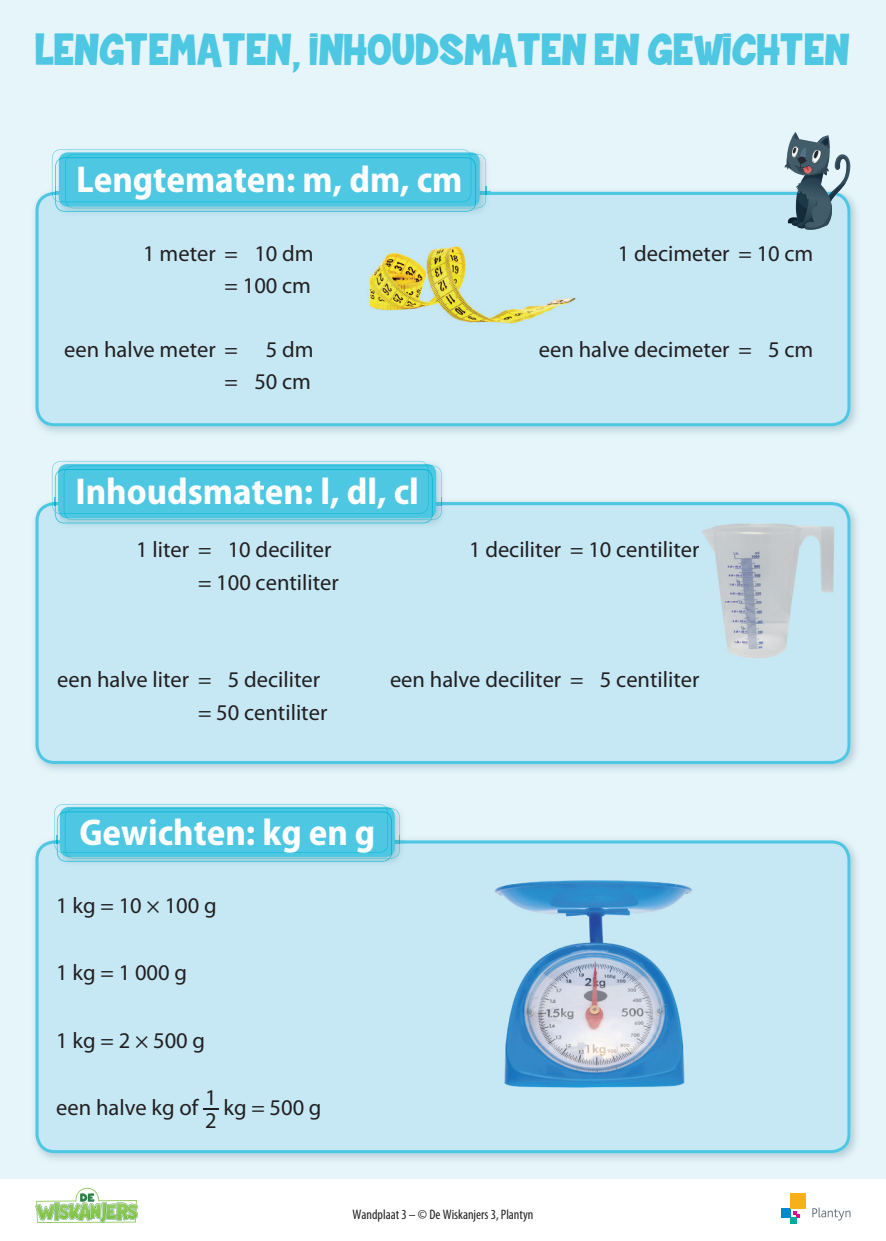
<style>
.page{position:relative;width:886px;height:1241px;background:#fff}
.page>*{position:absolute;margin:0;border:0;box-sizing:border-box;transform-origin:0 0}
.t1{font:45px "Skater Girls Rock";color:#4ec7e3}
.t2{font:700 semi-condensed 37.5px "Myriad Pro";color:#fff}
.t3{font:22.5px "Myriad Pro";color:#231f20}
.t4{font:condensed 13.75px "Myriad Pro";color:#231f20}
</style>
<div class="page">
<svg style="left:791px;top:1211px;width:9px;height:11px"></svg>
<div style="left:782px;top:1207px;width:9px;height:9px;background:#008bcf"></div>
<div style="left:791px;top:1192px;width:15px;height:15px;background:#f7b118"></div>
<svg style="left:812px;top:1207px;width:38px;height:13px"></svg>
<svg style="left:35px;top:1187px;width:103px;height:35px"></svg>
<div style="left:0;top:0;width:886px;height:1178px;background:#e5f5f9"></div>
<img style="left:839px;top:517px;width:19px;height:252px">
<div style="left:35px;top:502px;width:815px;height:262px;background:#c5e8f4"></div>
<img style="left:699px;top:521px;width:139px;height:140px">
<img style="left:53px;top:460px;width:393px;height:68px">
<img style="left:55px;top:520px;width:376px;height:3px">
<img style="left:53px;top:461px;width:373px;height:3px">
<svg style="left:52px;top:464px;width:390px;height:56px;background:#50c7e2"></svg>
<img style="left:34px;top:862px;width:18px;height:297px">
<img style="left:839px;top:856px;width:18px;height:303px">
<img style="left:52px;top:1152px;width:787px;height:8px">
<div style="left:35px;top:840px;width:815px;height:312px;background:#c5e8f4"></div>
<img style="left:495px;top:879px;width:197px;height:208px">
<img style="left:55px;top:815px;width:350px;height:52px">
<img style="left:57px;top:858px;width:333px;height:3px">
<img style="left:58px;top:804px;width:327px;height:2px">
<svg style="left:54px;top:806px;width:346px;height:52px;background:#52c7e2"></svg>
<img style="left:34px;top:187px;width:18px;height:245px">
<img style="left:490px;top:191px;width:365px;height:16px">
<img style="left:839px;top:207px;width:18px;height:225px">
<div style="left:35px;top:192px;width:815px;height:234px;background:#c5e8f4"></div>
<img style="left:363px;top:240px;width:215px;height:88px">
<div style="left:54px;top:209px;width:436px;height:8px;background:#c0e4f0"></div>
<img style="left:55px;top:209px;width:420px;height:3px">
<img style="left:54px;top:149px;width:415px;height:3px">
<svg style="left:52px;top:152px;width:438px;height:57px;background:#53c8e2"></svg>
<svg style="left:784px;top:132px;width:66px;height:100px"></svg>
<h1 class="t1" style="left:36px;top:24px;width:815px">LENGT EMAT EN, INHOUDSMAT EN EN GEWICHT EN</h1>
<h2 class="t2" style="left:76px;top:159px;width:388px">Lengtematen: m, dm, cm</h2>
<p class="t3" style="left:143px;top:241px;width:172px">1 meter = 10 dm</p>
<p class="t3" style="left:618px;top:241px;width:197px">1 decimeter = 10 cm</p>
<p class="t3" style="left:225px;top:273px;width:88px">= 100 cm</p>
<p class="t3" style="left:64px;top:337px;width:251px">een halve meter = 5 dm</p>
<p class="t3" style="left:539px;top:337px;width:276px">een halve decimeter = 5 cm</p>
<p class="t3" style="left:225px;top:369px;width:88px">= 50 cm</p>
<h2 class="t2" style="left:75px;top:470px;width:345px">Inhoudsmaten: l, dl, cl</h2>
<p class="t3" style="left:136px;top:537px;width:197px">1 liter = 10 deciliter</p>
<p class="t3" style="left:469px;top:537px;width:232px">1 deciliter = 10 centiliter</p>
<p class="t3" style="left:198px;top:570px;width:142px">= 100 centiliter</p>
<p class="t3" style="left:57px;top:667px;width:264px">een halve liter = 5 deciliter</p>
<p class="t3" style="left:390px;top:667px;width:311px">een halve deciliter = 5 centiliter</p>
<p class="t3" style="left:198px;top:699px;width:131px">= 50 centiliter</p>
<h2 class="t2" style="left:79px;top:811px;width:297px">Gewichten: kg en g</h2>
<p class="t3" style="left:56px;top:892px;width:162px">1 kg = 10 × 100 g</p>
<p class="t3" style="left:56px;top:960px;width:132px">1 kg = 1 000 g</p>
<p class="t3" style="left:56px;top:1027px;width:150px">1 kg = 2 × 500 g</p>
<p class="t3" style="left:56px;top:1095px;width:267px">een halve kg of 1 kg = 500 g</p>
<p class="t3" style="left:205px;top:1107px;width:13px">2</p>
<p class="t4" style="left:353px;top:1207px;width:182px">Wandplaat 3 – © De Wiskanjers 3, Plantyn</p>
</div>
